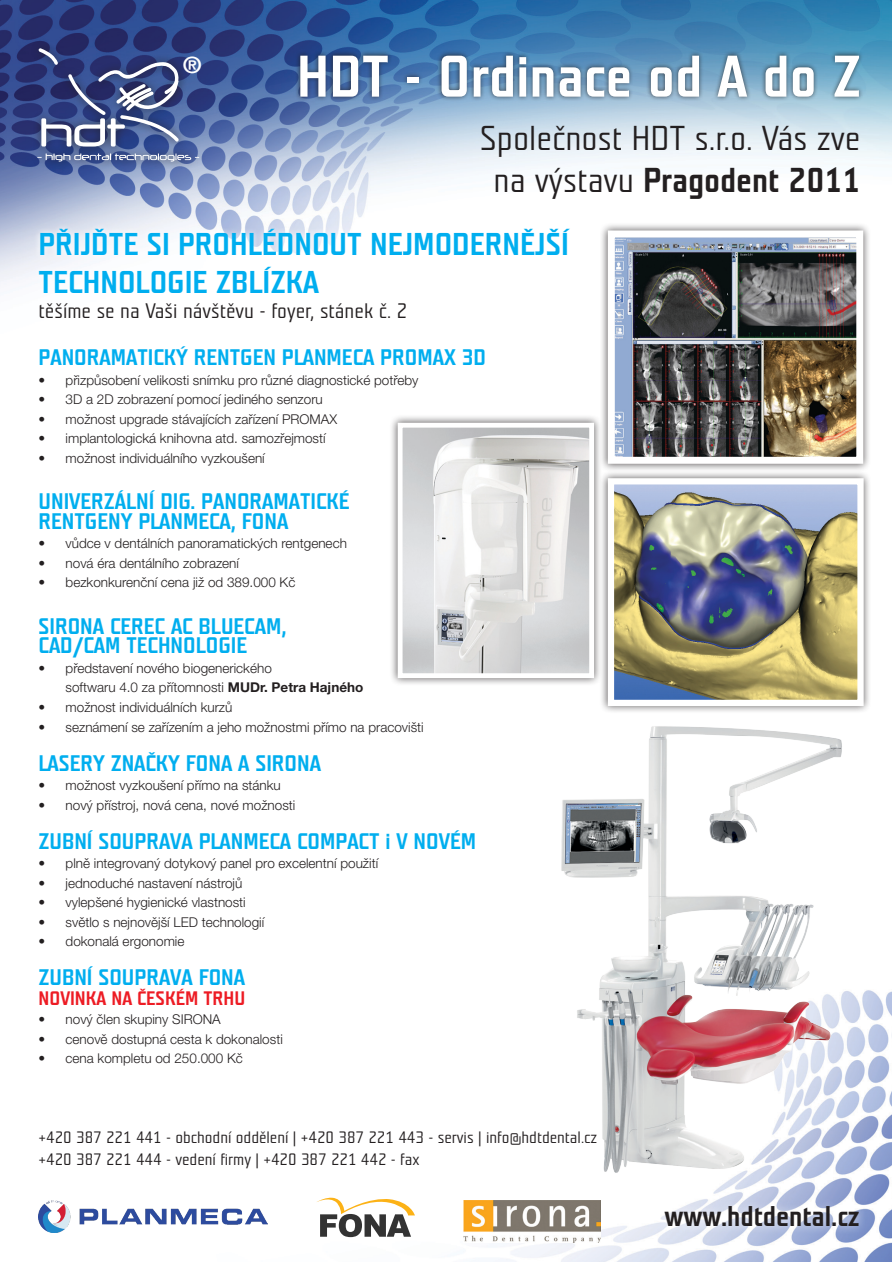
<style>
.page{position:relative;width:892px;height:1262px;background:#fff}
.page>*{position:absolute;margin:0;border:0;box-sizing:border-box;transform-origin:0 0}
.t1{font:700 58.5px "Teuton Mager CE";color:#fff}
.t2{font:34.5px "Teuton Mager CE";color:#231f20}
.t3{font:700 34.5px "Teuton Mager CE";color:#231f20}
.t4{font:700 31.5px "Teuton Mager CE";color:#00aeef}
.t5{font:700 28.5px "Teuton Mager CE";color:#231f20}
.t6{font:700 22.5px/19.5px "Teuton Mager CE";color:#00aeef}
.t7{font:700 22.5px "Helvetica Neue";color:#fff}
.t8{font:21px "Teuton Mager CE";color:#231f20}
.t9{font:700 19.5px "Teuton Mager CE";color:#ed1c24}
.t10{font:16.5px "Teuton Mager CE";color:#231f20}
.t11{font:300 13.5px/19.5px "Helvetica Neue CE";color:#231f20}
.s1{font-weight:400}
.s2{font-weight:700}
</style>
<div class="page">
<img style="left:0;top:0;width:891px;height:1261px">
<div style="left:29px;top:40px;width:178px;height:130px;background:#231f20;opacity:.75"></div>
<svg style="left:38px;top:48px;width:141px;height:98px"></svg>
<svg style="left:37px;top:153px;width:162px;height:9px"></svg>
<div style="left:295px;top:50px;width:568px;height:52px;background:#231f20;opacity:.75"></div>
<div style="left:32px;top:222px;width:543px;height:107px;background:#fff"></div>
<div style="left:599px;top:222px;width:272px;height:250px;background:#231f20;opacity:.75"></div>
<img style="left:615px;top:238px;width:239px;height:218px">
<div style="left:607px;top:230px;width:255px;height:234px;border:7px solid #fff"></div>
<div style="left:389px;top:414px;width:213px;height:272px;background:#231f20;opacity:.75"></div>
<img style="left:403px;top:429px;width:185px;height:243px">
<div style="left:397px;top:423px;width:197px;height:255px;border:5px solid #fff"></div>
<div style="left:599px;top:470px;width:272px;height:244px;background:#231f20;opacity:.75"></div>
<img style="left:614px;top:485px;width:242px;height:204px">
<div style="left:607px;top:478px;width:256px;height:228px;border:6px solid #fff"></div>
<img style="left:39px;top:1199px;width:229px;height:33px">
<img style="left:463px;top:1199px;width:137px;height:42px">
<div style="left:655px;top:1196px;width:212px;height:39px;background:#fff;opacity:.75"></div>
<img style="left:517px;top:689px;width:374px;height:507px">
<svg style="left:316px;top:1195px;width:99px;height:41px"></svg>
<p class="t7" style="left:183px;top:51px;width:20px">®</p>
<p class="t1" style="left:296px;top:47px;width:565px">HDT - Ordinace od A do Z</p>
<p class="t2" style="left:479px;top:121px;width:382px">Společnost HDT s.r.o. Vás zve</p>
<p class="t3" style="left:493px;top:163px;width:368px"><span class="s1">na výstavu</span> Pragodent 2011</p>
<p class="t4" style="left:39px;top:228px;width:531px">PŘIJĎTE SI PROHLÉDNOUT NEJMODERNĚJŠÍ</p>
<p class="t4" style="left:39px;top:266px;width:282px">TECHNOLOGIE ZBLÍZKA</p>
<p class="t8" style="left:39px;top:300px;width:370px">těšíme se na Vaši návštěvu - foyer, stánek č. 2</p>
<p class="t6" style="left:39px;top:348px;width:449px">PANORAMATICKÝ RENTGEN PLANMECA PROMAX 3D</p>
<p class="t11" style="left:39px;top:370px;width:381px">• přizpůsobení velikosti snímku pro různé diagnostické potřeby</p>
<p class="t11" style="left:39px;top:390px;width:286px">• 3D a 2D zobrazení pomocí jediného senzoru</p>
<p class="t11" style="left:39px;top:409px;width:300px">• možnost upgrade stávajících zařízení PROMAX</p>
<p class="t11" style="left:39px;top:429px;width:288px">• implantologická knihovna atd. samozřejmostí</p>
<p class="t11" style="left:39px;top:448px;width:228px">• možnost individuálního vyzkoušení</p>
<p class="t6" style="left:39px;top:492px;width:312px">UNIVERZÁLNÍ DIG. PANORAMATICKÉ<br>RENTGENY PLANMECA, FONA</p>
<p class="t11" style="left:39px;top:534px;width:310px">• vůdce v dentálních panoramatických rentgenech</p>
<p class="t11" style="left:39px;top:553px;width:202px">• nová éra dentálního zobrazení</p>
<p class="t11" style="left:39px;top:573px;width:258px">• bezkonkurenční cena již od 389.000 Kč</p>
<p class="t6" style="left:39px;top:617px;width:249px">SIRONA CEREC AC BLUECAM,<br>CAD/CAM TECHNOLOGIE</p>
<p class="t11" style="left:66px;top:658px;width:299px;text-indent:-27px">• představení nového biogenerického<br>softwaru 4.0 za přítomnosti <span class="s2">MUDr. Petra Hajného</span></p>
<p class="t11" style="left:39px;top:697px;width:195px">• možnost individuálních kurzů</p>
<p class="t11" style="left:39px;top:717px;width:386px">• seznámení se zařízením a jeho možnostmi přímo na pracovišti</p>
<p class="t6" style="left:39px;top:753px;width:284px">LASERY ZNAČKY FONA A SIRONA</p>
<p class="t11" style="left:39px;top:775px;width:244px">• možnost vyzkoušení přímo na stánku</p>
<p class="t11" style="left:39px;top:795px;width:258px">• nový přístroj, nová cena, nové možnosti</p>
<p class="t6" style="left:39px;top:831px;width:439px">ZUBNÍ SOUPRAVA PLANMECA COMPACT i V NOVÉM</p>
<p class="t11" style="left:39px;top:853px;width:341px">• plně integrovaný dotykový panel pro excelentní použití</p>
<p class="t11" style="left:39px;top:873px;width:205px">• jednoduché nastavení nástrojů</p>
<p class="t11" style="left:39px;top:892px;width:209px">• vylepšené hygienické vlastnosti</p>
<p class="t11" style="left:39px;top:912px;width:227px">• světlo s nejnovější LED technologií</p>
<p class="t11" style="left:39px;top:931px;width:147px">• dokonalá ergonomie</p>
<p class="t6" style="left:39px;top:968px;width:208px">ZUBNÍ SOUPRAVA FONA</p>
<p class="t9" style="left:39px;top:988px;width:208px">NOVINKA NA ČESKÉM TRHU</p>
<p class="t11" style="left:39px;top:1009px;width:184px">• nový člen skupiny SIRONA</p>
<p class="t11" style="left:39px;top:1029px;width:246px">• cenově dostupná cesta k dokonalosti</p>
<p class="t11" style="left:39px;top:1048px;width:206px">• cena kompletu od 250.000 Kč</p>
<p class="t10" style="left:39px;top:1128px;width:560px">+420 387 221 441 - obchodní oddělení | +420 387 221 443 - servis | info@hdtdental.cz</p>
<p class="t10" style="left:39px;top:1151px;width:382px">+420 387 221 444 - vedení firmy | +420 387 221 442 - fax</p>
<p class="t5" style="left:664px;top:1201px;width:197px">www.hdtdental.cz</p>
</div>
